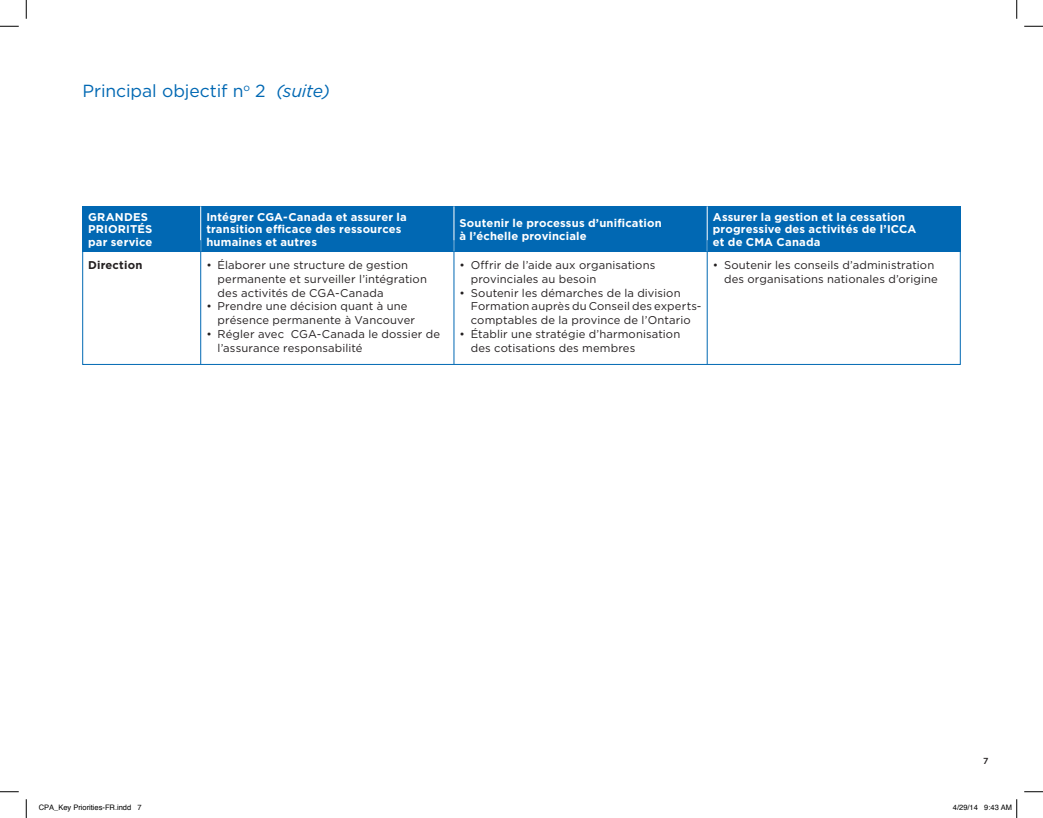
<style>
.page{position:relative;width:1043px;height:818px;background:#fff}
.page>*{position:absolute;margin:0;border:0;box-sizing:border-box;transform-origin:0 0}
.t1{font:17.5px "Gotham";letter-spacing:-.005em;color:#0168b3}
.t2{font:11.25px/13.8px "Gotham";letter-spacing:.01em;color:#231f20}
.t3{font:700 11.25px/12.5px "Gotham";letter-spacing:.015em;color:#fff}
.t4{font:700 11.25px "Gotham";letter-spacing:.015em;color:#231f20}
.t5{font:500 8.75px "Gotham";color:#231f20}
.t6{font:7.5px "Helvetica";color:#000}
.s1{font-style:italic}
</style>
<div class="page">
<div style="left:454px;top:206px;width:253px;height:45px;background:#0168b3"></div>
<div style="left:201px;top:206px;width:253px;height:45px;background:#0168b3"></div>
<div style="left:707px;top:206px;width:253px;height:45px;background:#0168b3"></div>
<div style="left:82px;top:206px;width:119px;height:45px;background:#0168b3"></div>
<hr style="left:200px;top:206px;width:1px;height:45px;background:#fff">
<hr style="left:454px;top:206px;width:1px;height:45px;background:#fff">
<hr style="left:707px;top:206px;width:1px;height:45px;background:#fff">
<hr style="left:200px;top:240px;width:1px;height:124px;background:#0168b3">
<hr style="left:454px;top:240px;width:1px;height:124px;background:#0168b3">
<hr style="left:707px;top:240px;width:1px;height:124px;background:#0168b3">
<svg style="left:0;top:25px;width:19px;height:2px"></svg>
<svg style="left:1024px;top:25px;width:18px;height:2px"></svg>
<svg style="left:0;top:791px;width:19px;height:1px"></svg>
<svg style="left:1024px;top:791px;width:18px;height:1px"></svg>
<svg style="left:25px;top:0;width:2px;height:19px"></svg>
<svg style="left:25px;top:799px;width:2px;height:19px"></svg>
<svg style="left:1016px;top:0;width:1px;height:19px"></svg>
<svg style="left:1016px;top:799px;width:1px;height:19px"></svg>
<h1 class="t1" style="left:82px;top:79px;width:249px">Principal objectif n<sup>o</sup> 2 <span class="s1">(suite)</span></h1>
<p class="t3" style="left:88px;top:210px;width:66px">GRANDES<br>PRIORITÉS par service</p>
<p class="t4" style="left:88px;top:258px;width:56px">Direction</p>
<p class="t3" style="left:206px;top:210px;width:202px">Intégrer CGA-Canada et assurer la transition efficace des ressources humaines et autres</p>
<p class="t3" style="left:712px;top:210px;width:205px">Assurer la gestion et la cessation progressive des activités de l’ICCA et de CMA Canada</p>
<p class="t3" style="left:459px;top:215px;width:204px;line-height:13.8px">Soutenir le processus d’unification à l’échelle provinciale</p>
<p class="t2" style="left:218px;top:258px;width:211px;text-indent:-11px">• Élaborer une structure de gestion permanente et surveiller l’intégration des activités de CGA-Canada</p>
<p class="t2" style="left:218px;top:299px;width:199px;text-indent:-11px">• Prendre une décision quant à une présence permanente à Vancouver</p>
<p class="t2" style="left:218px;top:327px;width:224px;text-indent:-11px">• Régler avec CGA-Canada le dossier de l’assurance responsabilité</p>
<p class="t2" style="left:471px;top:258px;width:186px;text-indent:-11px">• Offrir de l’aide aux organisations provinciales au besoin</p>
<p class="t2" style="left:471px;top:285px;width:232px;text-indent:-11px">• Soutenir les démarches de la division<br>Formation auprès du Conseil des experts&shy;comptables de la province de l’Ontario</p>
<p class="t2" style="left:471px;top:327px;width:211px;text-indent:-11px">• Établir une stratégie d’harmonisation des cotisations des membres</p>
<p class="t2" style="left:724px;top:258px;width:215px;text-indent:-11px">• Soutenir les conseils d’administration des organisations nationales d’origine</p>
<p class="t5" style="left:983px;top:754px;width:7px">7</p>
<p class="t6" style="left:39px;top:802px;width:104px">CPA_Key Priorities-FR.indd 7</p>
<p class="t6" style="left:952px;top:802px;width:61px">4/29/14 9:43 AM</p>
</div>
